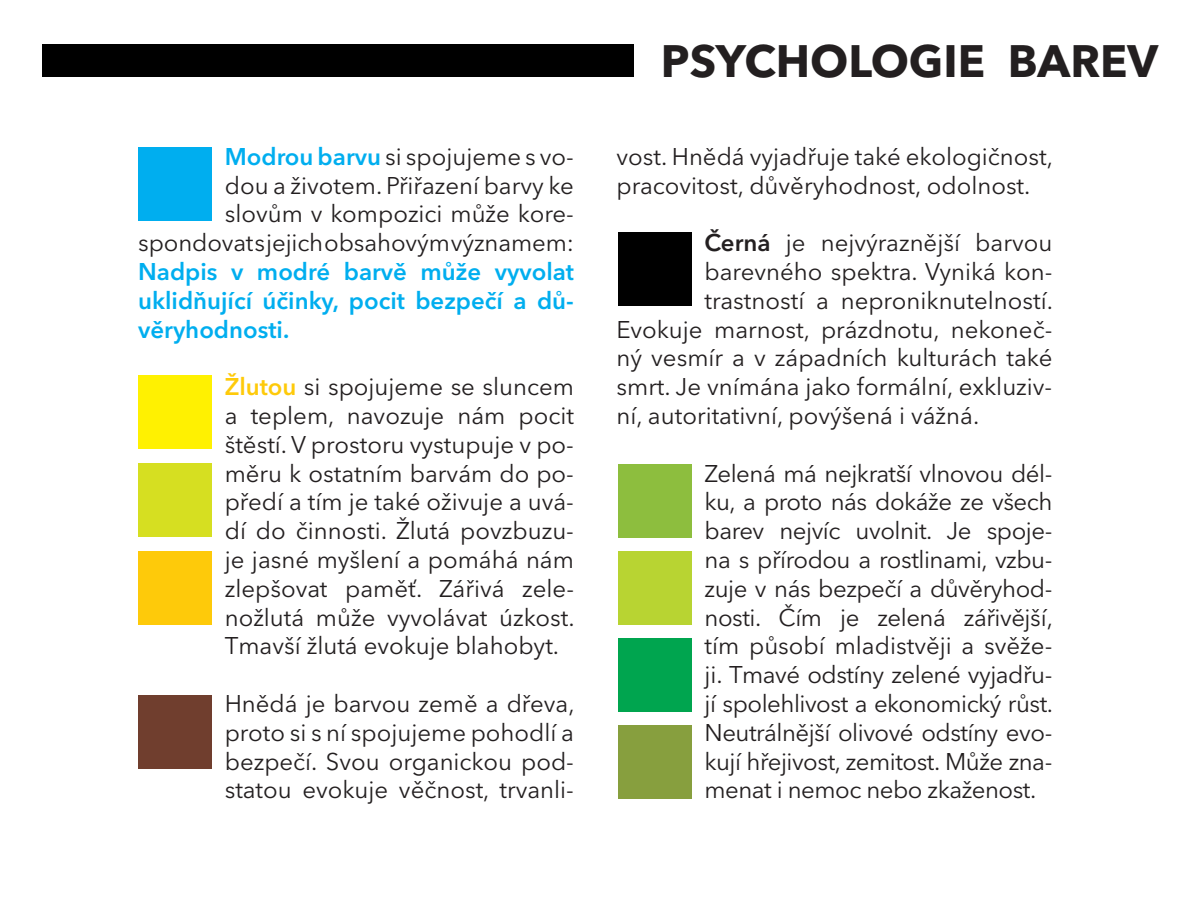
<style>
.page{position:relative;width:1200px;height:900px;background:#fff}
.page>*{position:absolute;margin:0;border:0;box-sizing:border-box;transform-origin:0 0}
.t1{font:700 45px "Avenir Next LT Pro";color:#231f20}
.t2{font:24px/28.8px "Avenir Next LT Pro";color:#231f20;text-align:justify}
.t3{font:600 24px/28.8px "Avenir Next LT Pro";color:#00aeef;text-align:justify}
.s1{font-weight:600;color:#00aeef}
.s2{font-weight:600;color:#feca0a}
.s3{font-weight:600}
</style>
<div class="page">
<div style="left:138px;top:147px;width:74px;height:73px;background:#00aeef"></div>
<div style="left:138px;top:695px;width:74px;height:74px;background:#703e2e"></div>
<div style="left:618px;top:232px;width:74px;height:74px;background:#000"></div>
<div style="left:138px;top:375px;width:74px;height:74px;background:#fff101"></div>
<div style="left:138px;top:463px;width:74px;height:74px;background:#d6df21"></div>
<div style="left:618px;top:464px;width:74px;height:74px;background:#8dbe3e"></div>
<div style="left:618px;top:551px;width:74px;height:74px;background:#b8d432"></div>
<div style="left:618px;top:638px;width:74px;height:74px;background:#00a54f"></div>
<div style="left:618px;top:725px;width:74px;height:74px;background:#879f3e"></div>
<div style="left:138px;top:551px;width:74px;height:73px;background:#feca0a"></div>
<div style="left:43px;top:44px;width:591px;height:32px;background:#000"></div>
<p class="t2" style="left:138px;top:142px;width:437px;text-align:right"><span class="s1">Modrou barvu</span> si spojujeme s vo-<br>dou a životem. Přiřazení barvy ke<br>slovům v kompozici může kore&shy;spondovat s jejich obsahovým významem:</p>
<p class="t3" style="left:138px;top:257px;width:437px">Nadpis v modré barvě může vyvolat uklidňující účinky, pocit bezpečí a dů&shy;věryhodnosti.</p>
<p class="t2" style="left:225px;top:372px;width:352px"><span class="s2">Žlutou</span> si spojujeme se sluncem a teplem, navozuje nám pocit štěstí. V prostoru vystupuje v po&shy;měru k ostatním barvám do po&shy;předí a tím je také oživuje a uvá&shy;dí do činnosti. Žlutá povzbuzu&shy;je jasné myšlení a pomáhá nám zlepšovat paměť. Zářivá zele&shy;nožlutá může vyvolávat úzkost.<br>Tmavší žlutá evokuje blahobyt.</p>
<p class="t2" style="left:225px;top:689px;width:351px">Hnědá je barvou země a dřeva, proto si s ní spojujeme pohodlí a bezpečí. Svou organickou pod&shy;statou evokuje věčnost, trvanli-</p>
<h1 class="t1" style="left:661px;top:33px;width:499px">PSYCHOLOGIE BAREV</h1>
<p class="t2" style="left:617px;top:142px;width:438px">vost. Hnědá vyjadřuje také ekologičnost, pracovitost, důvěryhodnost, odolnost.</p>
<p class="t2" style="left:705px;top:228px;width:349px"><span class="s3">Černá</span> je nejvýraznější barvou</p>
<p class="t2" style="left:705px;top:257px;width:349px">barevného spektra. Vyniká kon-</p>
<p class="t2" style="left:705px;top:286px;width:350px">trastností a neproniknutelností.</p>
<p class="t2" style="left:617px;top:315px;width:437px">Evokuje marnost, prázdnotu, nekoneč-</p>
<p class="t2" style="left:617px;top:344px;width:437px">ný vesmír a v západních kulturách také</p>
<p class="t2" style="left:617px;top:372px;width:437px">smrt. Je vnímána jako formální, exkluziv-</p>
<p class="t2" style="left:617px;top:401px;width:364px">ní, autoritativní, povýšená i vážná.</p>
<p class="t2" style="left:705px;top:459px;width:350px">Zelená má nejkratší vlnovou dél&shy;ku, a proto nás dokáže ze všech barev nejvíc uvolnit. Je spoje&shy;na s přírodou a rostlinami, vzbu&shy;zuje v nás bezpečí a důvěryhod&shy;nosti. Čím je zelená zářivější, tím působí mladistvěji a svěže&shy;ji. Tmavé odstíny zelené vyjadřu&shy;jí spolehlivost a ekonomický růst.<br>Neutrálnější olivové odstíny evo&shy;kují hřejivost, zemitost. Může zna&shy;menat i nemoc nebo zkaženost.</p>
</div>
